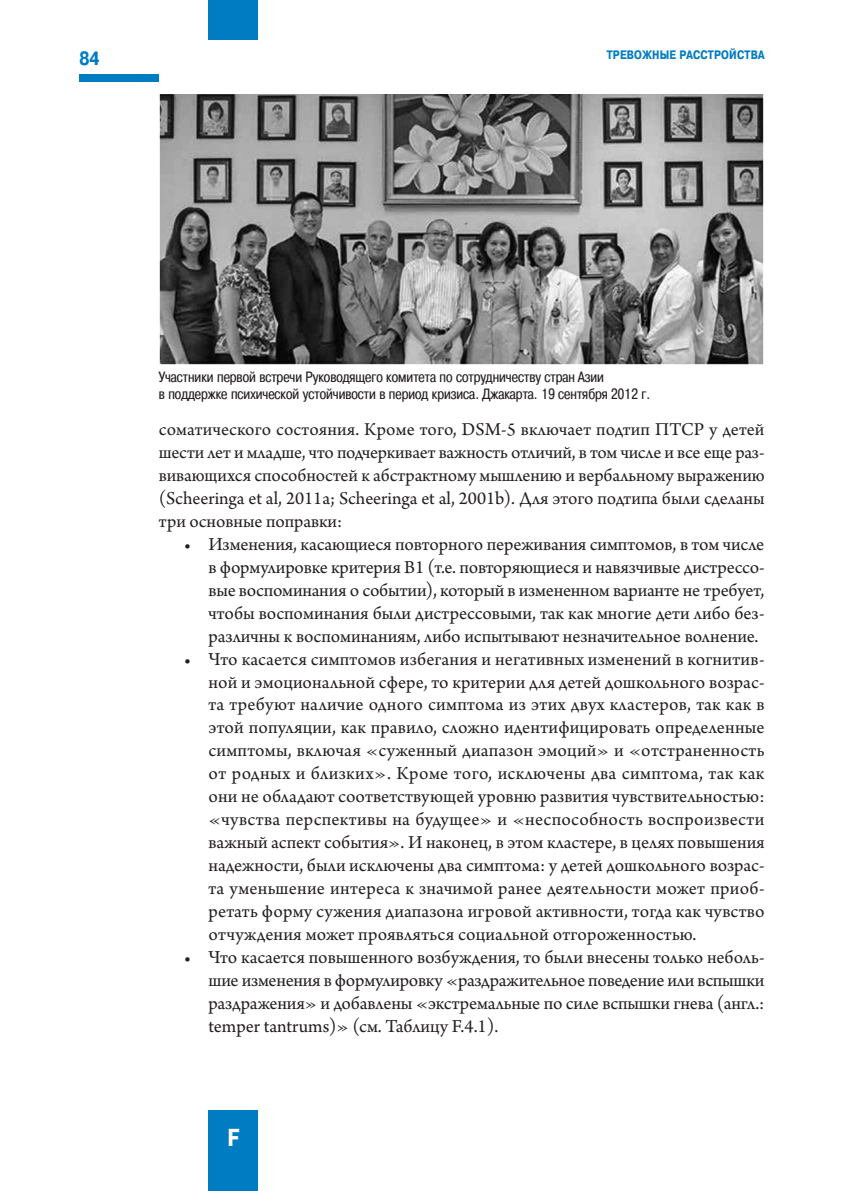
<style>
.page{position:relative;width:844px;height:1191px;background:#fff}
.page>*{position:absolute;margin:0;border:0;box-sizing:border-box;transform-origin:0 0}
.t1{font:700 24.5px "Pragmatica Cond C";color:#fff}
.t2{font:19.25px/22.9px "Arno Pro";color:#231f20;text-align:justify}
.t3{font:700 19.25px "Pragmatica Cond C";color:#007cc2}
.Main{font:19.07px/22.9px "Arno Pro";color:#231f20;text-align:justify}
.Citata2{font:14.88px/17.5px "Pragmatica Cond C";color:#231f20}
.t4{font:700 12.25px "Pragmatica Cond C";letter-spacing:.02em;color:#007cc2}
</style>
<div class="page">
<div style="left:79px;top:74px;width:80px;height:8px;background:#007cc2"></div>
<div style="left:208px;top:0;width:50px;height:40px;background:#007cc2"></div>
<div style="left:208px;top:1110px;width:50px;height:81px;background:#007cc2"></div>
<img style="left:159px;top:94px;width:605px;height:271px">
<p class="t3" style="left:79px;top:47px;width:21px">84</p>
<p class="t4" style="left:606px;top:48px;width:159px">ТРЕВОЖНЫЕ РАССТРОЙСТВА</p>
<p class="Citata2" style="left:159px;top:368px;width:492px">Участники первой встречи Руководящего комитета по сотрудничеству стран Азии<br>в поддержке психической устойчивости в период кризиса. Джакарта. 19 сентября 2012 г.</p>
<p class="Main" style="left:159px;top:419px;width:607px">соматического состояния. Кроме того, DSM-5 включает подтип ПТСР у детей шести лет и младше, что подчеркивает важность отличий, в том числе и все еще раз&shy;вивающихся способностей к абстрактному мышлению и вербальному выражению (Scheeringa et al, 2011a; Scheeringa et al, 2001b). Для этого подтипа были сделаны три основные поправки:</p>
<p class="t2" style="left:208px;top:533px;width:557px;text-indent:-25px">• Изменения, касающиеся повторного переживания симптомов, в том числе в формулировке критерия В1 (т.е. повторяющиеся и навязчивые дистрессо&shy;вые воспоминания о событии), который в измененном варианте не требует, чтобы воспоминания были дистрессовыми, так как многие дети либо без&shy;различны к воспоминаниям, либо испытывают незначительное волнение.</p>
<p class="t2" style="left:208px;top:648px;width:557px;text-indent:-25px">• Что касается симптомов избегания и негативных изменений в когнитив&shy;ной и эмоциональной сфере, то критерии для детей дошкольного возрас&shy;та требуют наличие одного симптома из этих двух кластеров, так как в этой популяции, как правило, сложно идентифицировать определенные симптомы, включая «суженный диапазон эмоций» и «отстраненность от родных и близких». Кроме того, исключены два симптома, так как они не обладают соответствующей уровню развития чувствительностью: «чувства перспективы на будущее» и «неспособность воспроизвести важный аспект события». И наконец, в этом кластере, в целях повышения надежности, были исключены два симптома: у детей дошкольного возрас&shy;та уменьшение интереса к значимой ранее деятельности может приоб&shy;ретать форму сужения диапазона игровой активности, тогда как чувство отчуждения может проявляться социальной отгороженностью.</p>
<p class="t2" style="left:208px;top:946px;width:557px;text-indent:-25px">• Что касается повышенного возбуждения, то были внесены только неболь&shy;шие изменения в формулировку «раздражительное поведение или вспышки раздражения» и добавлены «экстремальные по силе вспышки гнева (англ.: temper tantrums)» (см. Таблицу F.4.1).</p>
<p class="t1" style="left:227px;top:1123px;width:13px">F</p>
</div>
